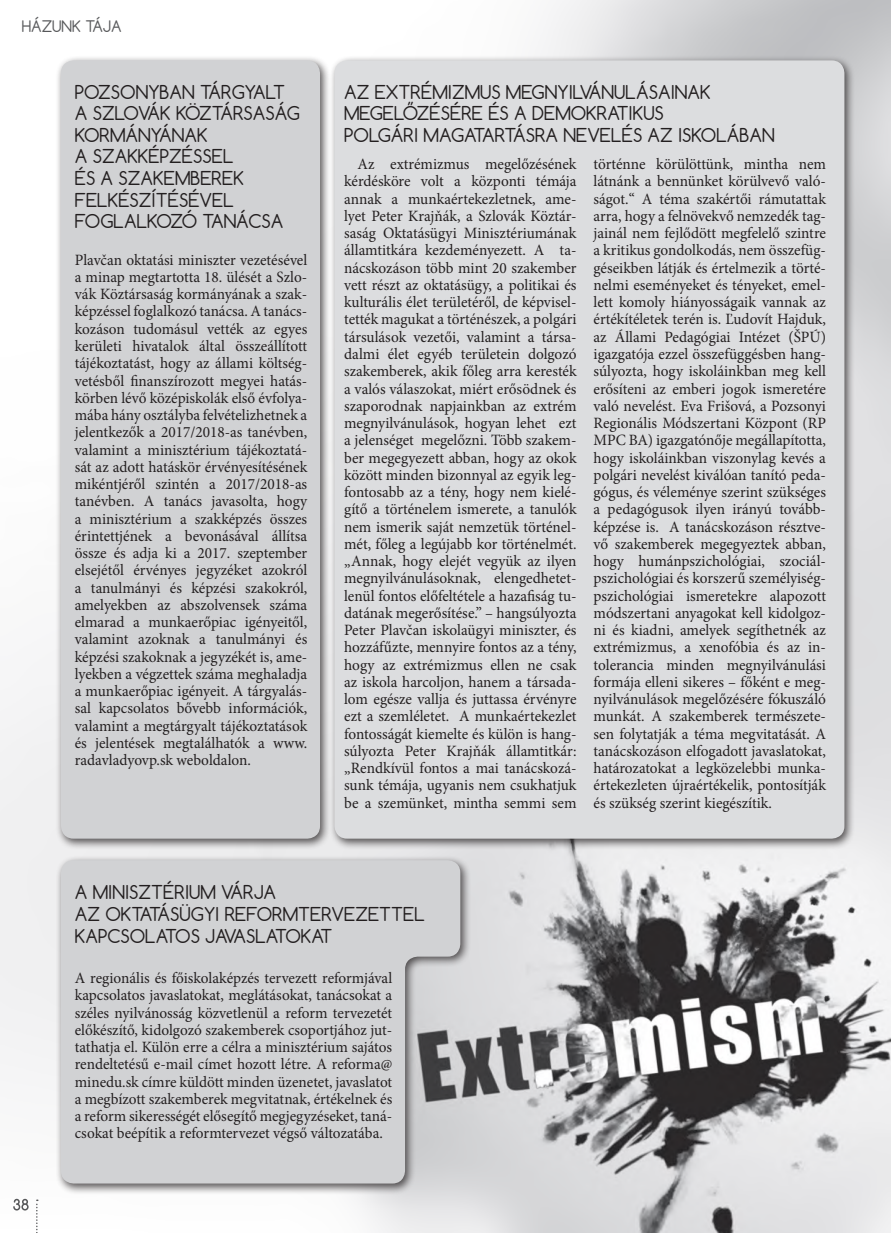
<style>
.page{position:relative;width:891px;height:1233px;background:#fff}
.page>*{position:absolute;margin:0;border:0;box-sizing:border-box;transform-origin:0 0}
.t1{font:18px/21.6px "Comfortaa";color:#231f20}
.t2{font:15.75px/17.2px "Minion Pro";color:#231f20;text-align:justify}
.t3{font:15px "Comfortaa";color:#57585a}
</style>
<div class="page">
<img style="left:0;top:0;width:891px;height:1232px">
<div style="left:56px;top:55px;width:275px;height:794px;background:#231f20;opacity:.75"></div>
<div style="left:61px;top:60px;width:259px;height:778px;background:#d1d2d4;border-radius:13px"></div>
<div style="left:329px;top:55px;width:527px;height:794px;background:#231f20;opacity:.75"></div>
<div style="left:334px;top:60px;width:510px;height:778px;background:#dcdddf;border-radius:13px"></div>
<div style="left:56px;top:855px;width:415px;height:339px;background:#231f20;opacity:.75"></div>
<div style="left:61px;top:860px;width:399px;height:323px;background:#d1d2d4"></div>
<svg style="left:13px;top:1198px;width:16px;height:12px"></svg>
<svg style="left:36px;top:1199px;width:2px;height:34px"></svg>
<p class="t3" style="left:22px;top:17px;width:101px">HÁZUNK TÁJA</p>
<p class="t1" style="left:75px;top:81px;width:227px">POZSONYBAN TÁRGYALT<br>A SZLOVÁK KÖZTÁRSASÁG<br>KORMÁNYÁNAK<br>A SZAKKÉPZÉSSEL<br>ÉS A SZAKEMBEREK<br>FELKÉSZÍTÉSÉVEL<br>FOGLALKOZÓ TANÁCSA</p>
<p class="t2" style="left:75px;top:251px;width:234px">Plavčan oktatási miniszter vezetésével a minap megtartotta 18. ülését a Szlo&shy;vák Köztársaság kormányának a szak&shy;képzéssel foglalkozó tanácsa. A tanács&shy;kozáson tudomásul vették az egyes kerületi hivatalok által összeállított tájékoztatást, hogy az állami költség&shy;vetésből finanszírozott megyei hatás&shy;körben lévő középiskolák első évfolya&shy;mába hány osztályba felvételizhetnek a jelentkezők a 2017/2018-as tanévben, valamint a minisztérium tájékoztatá&shy;sát az adott hatáskör érvényesítésének mikéntjéről szintén a 2017/2018-as tanévben. A tanács javasolta, hogy a minisztérium a szakképzés összes érintettjének a bevonásával állítsa össze és adja ki a 2017. szeptember elsejétől érvényes jegyzéket azokról a tanulmányi és képzési szakokról, amelyekben az abszolvensek száma elmarad a munkaerőpiac igényeitől, valamint azoknak a tanulmányi és képzési szakoknak a jegyzékét is, ame&shy;lyekben a végzettek száma meghaladja a munkaerőpiac igényeit. A tárgyalás&shy;sal kapcsolatos bővebb információk, valamint a megtárgyalt tájékoztatások és jelentések megtalálhatók a www. radavladyovp.sk weboldalon.</p>
<p class="t1" style="left:344px;top:81px;width:432px">AZ EXTRÉMIZMUS MEGNYILVÁNULÁSAINAK<br>MEGELŐZÉSÉRE ÉS A DEMOKRATI KUS<br>POLGÁRI MAGATARTÁSRA NEVELÉS AZ ISKOLÁBAN</p>
<p class="t2" style="left:594px;top:155px;width:234px">történne körülöttünk, mintha nem látnánk a bennünket körülvevő való&shy;ságot.“ A téma szakértői rámutattak arra, hogy a felnövekvő nemzedék tag&shy;jainál nem fejlődött megfelelő szintre a kritikus gondolkodás, nem összefüg&shy;géseikben látják és értelmezik a törté&shy;nelmi eseményeket és tényeket, emel&shy;lett komoly hiányosságaik vannak az értékítéletek terén is. Ľudovít Hajduk, az Állami Pedagógiai Intézet (ŠPÚ) igazgatója ezzel összefüggésben hang&shy;súlyozta, hogy iskoláinkban meg kell erősíteni az emberi jogok ismeretére való nevelést. Eva Frišová, a Pozsonyi Regionális Módszertani Központ (RP MPC BA) igazgatónője megállapította, hogy iskoláinkban viszonylag kevés a polgári nevelést kiválóan tanító peda&shy;gógus, és véleménye szerint szükséges a pedagógusok ilyen irányú tovább&shy;képzése is. A tanácskozáson résztve&shy;vő szakemberek megegyeztek abban, hogy humánpszichológiai, szociál&shy;pszichológiai és korszerű személyiség&shy;pszichológiai ismeretekre alapozott módszertani anyagokat kell kidolgoz&shy;ni és kiadni, amelyek segíthetnék az extrémizmus, a xenofóbia és az in&shy;tolerancia minden megnyilvánulási formája elleni sikeres – főként e meg&shy;nyilvánulások megelőzésére fókuszáló munkát. A szakemberek természete&shy;sen folytatják a téma megvitatását. A tanácskozáson elfogadott javaslatokat, határozatokat a legközelebbi munka&shy;értekezleten újraértékelik, pontosítják és szükség szerint kiegészítik.</p>
<p class="t2" style="left:344px;top:155px;width:234px;text-indent:14px">Az extrémizmus megelőzésének kérdésköre volt a központi témája annak a munkaértekezletnek, ame&shy;lyet Peter Krajňák, a Szlovák Köztár&shy;saság Oktatásügyi Minisztériumának államtitkára kezdeményezett. A ta&shy;nácskozáson több mint 20 szakember vett részt az oktatásügy, a politikai és kulturális élet területéről, de képvisel&shy;tették magukat a történészek, a polgári társulások vezetői, valamint a társa&shy;dalmi élet egyéb területein dolgozó szakemberek, akik főleg arra keresték a valós válaszokat, miért erősödnek és szaporodnak napjainkban az extrém megnyilvánulások, hogyan lehet ezt a jelenséget megelőzni. Több szakem&shy;ber megegyezett abban, hogy az okok között minden bizonnyal az egyik leg&shy;fontosabb az a tény, hogy nem kielé&shy;gítő a történelem ismerete, a tanulók nem ismerik saját nemzetük történel&shy;mét, főleg a legújabb kor történelmét. „Annak, hogy elejét vegyük az ilyen megnyilvánulásoknak, elengedhetet&shy;lenül fontos előfeltétele a hazafiság tu&shy;datának megerősítése.” – hangsúlyozta Peter Plavčan iskolaügyi miniszter, és hozzáfűzte, mennyire fontos az a tény, hogy az extrémizmus ellen ne csak az iskola harcoljon, hanem a társada&shy;lom egésze vallja és juttassa érvényre ezt a szemléletet. A munkaértekezlet fontosságát kiemelte és külön is hang&shy;súlyozta Peter Krajňák államtitkár: „Rendkívül fontos a mai tanácskozá&shy;sunk témája, ugyanis nem csukhatjuk be a szemünket, mintha semmi sem</p>
<p class="t1" style="left:75px;top:881px;width:352px">A MINISZTÉRIUM VÁRJA<br>AZ OKTATÁSÜGYI REFORMTERVEZETTEL<br>KAPCSOLATOS JAVASLATOKAT</p>
<p class="t2" style="left:75px;top:969px;width:319px">A regionális és főiskolaképzés tervezett reformjával kapcsolatos javaslatokat, meglátásokat, tanácsokat a széles nyilvánosság közvetlenül a reform tervezetét előkészítő, kidolgozó szakemberek csoportjához jut&shy;tathatja el. Külön erre a célra a minisztérium sajátos rendeltetésű e-mail címet hozott létre. A reforma@ minedu.sk címre küldött minden üzenetet, javaslatot a megbízott szakemberek megvitatnak, értékelnek és a reform sikerességét elősegítő megjegyzéseket, taná&shy;csokat beépítik a reformtervezet végső változatába.</p>
</div>
